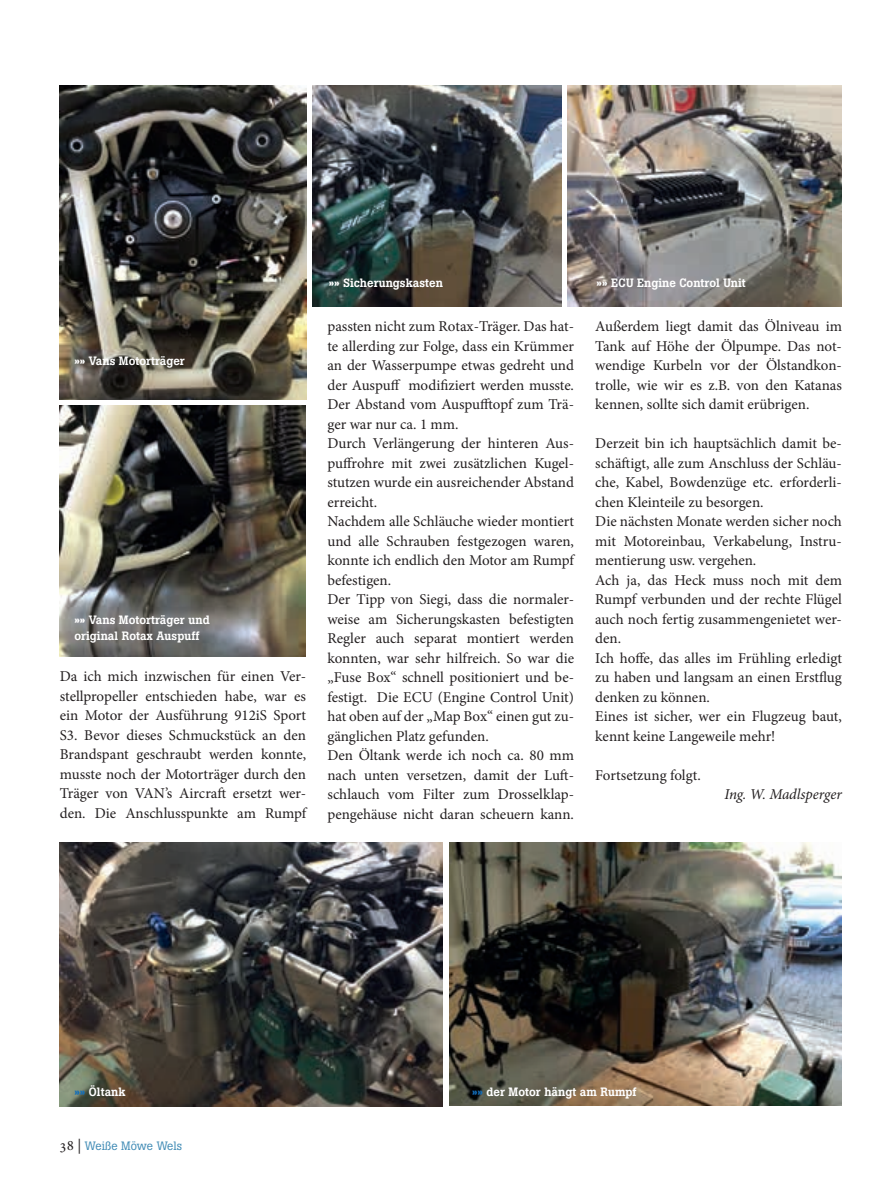
<style>
.page{position:relative;width:893px;height:1191px;background:#fff}
.page>*{position:absolute;margin:0;border:0;box-sizing:border-box;transform-origin:0 0}
.t1{font:15px/19.5px "Minion Pro";color:#231f20}
.t2{font:italic 15px "Minion Pro";letter-spacing:-.005em;color:#231f20}
.t3{font:500 12px/16.5px "Boton";color:#fff}
.t4{font:12px "Boton";color:#408bb5}
.s1{font-weight:700}
.s2{font-weight:700;color:#146eb8}
.s3{font-family:"Minion Pro";font-size:15px;color:#231f20}
</style>
<div class="page">
<img style="left:60px;top:85px;width:246px;height:315px">
<img style="left:60px;top:405px;width:246px;height:251px">
<img style="left:450px;top:842px;width:392px;height:264px">
<img style="left:60px;top:842px;width:383px;height:264px">
<img style="left:313px;top:85px;width:248px;height:221px">
<img style="left:568px;top:85px;width:274px;height:221px">
<p class="t3" style="left:74px;top:352px;width:112px"><span class="s1">»»</span> Vans Motorträger</p>
<p class="t3" style="left:74px;top:611px;width:137px"><span class="s1">»»</span> Vans Motorträger und original Rotax Auspuff</p>
<p class="t1" style="left:60px;top:667px;width:248px;text-align:justify">Da ich mich inzwischen für einen Ver&shy;stellpropeller entschieden habe, war es ein Motor der Ausführung 912iS Sport S3. Bevor dieses Schmuckstück an den Brandspant geschraubt werden konnte, musste noch der Motorträger durch den Träger von VAN’s Aircraft ersetzt wer&shy;den. Die Anschlusspunkte am Rumpf</p>
<p class="t3" style="left:329px;top:274px;width:116px"><span class="s1">»»</span> Sicherungskasten</p>
<p class="t3" style="left:597px;top:274px;width:151px"><span class="s1">»»</span> ECU Engine Control Unit</p>
<p class="t1" style="left:327px;top:317px;width:248px">passten nicht zum Rotax-Träger. Das hat&shy;te allerding zur Folge, dass ein Krümmer an der Wasserpumpe etwas gedreht und der Auspuff modifiziert werden musste.<br>Der Abstand vom Auspufftopf zum Trä&shy;ger war nur ca. 1 mm.<br>Durch Verlängerung der hinteren Aus&shy;puffrohre mit zwei zusätzlichen Kugel&shy;stutzen wurde ein ausreichender Abstand erreicht.<br>Nachdem alle Schläuche wieder montiert und alle Schrauben festgezogen waren, konnte ich endlich den Motor am Rumpf befestigen.<br>Der Tipp von Siegi, dass die normaler&shy;weise am Sicherungskasten befestigten Regler auch separat montiert werden konnten, war sehr hilfreich. So war die „Fuse Box“ schnell positioniert und be&shy;festigt. Die ECU (Engine Control Unit) hat oben auf der „Map Box“ einen gut zu&shy;gänglichen Platz gefunden.<br>Den Öltank werde ich noch ca. 80 mm nach unten versetzen, damit der Luft&shy;schlauch vom Filter zum Drosselklap&shy;pengehäuse nicht daran scheuern kann.</p>
<p class="t1" style="left:595px;top:317px;width:248px;text-align:justify">Außerdem liegt damit das Ölniveau im Tank auf Höhe der Ölpumpe. Das not&shy;wendige Kurbeln vor der Ölstandkon&shy;trolle, wie wir es z.B. von den Katanas kennen, sollte sich damit erübrigen.</p>
<p class="t1" style="left:595px;top:434px;width:248px">Derzeit bin ich hauptsächlich damit be&shy;schäftigt, alle zum Anschluss der Schläu&shy;che, Kabel, Bowdenzüge etc. erforderli&shy;chen Kleinteile zu besorgen.<br>Die nächsten Monate werden sicher noch mit Motoreinbau, Verkabelung, Instru&shy;mentierung usw. vergehen.<br>Ach ja, das Heck muss noch mit dem Rumpf verbunden und der rechte Flügel auch noch fertig zusammengenietet wer&shy;den.<br>Ich hoffe, das alles im Frühling erledigt zu haben und langsam an einen Erstflug denken zu können.<br>Eines ist sicher, wer ein Flugzeug baut, kennt keine Langeweile mehr!</p>
<p class="t1" style="left:595px;top:765px;width:107px">Fortsetzung folgt.</p>
<p class="t2" style="left:724px;top:784px;width:119px">Ing. W. Madlsperger</p>
<p class="t3" style="left:74px;top:1083px;width:53px"><span class="s2">»»</span> Öltank</p>
<p class="t3" style="left:472px;top:1083px;width:166px"><span class="s2">»»</span> der Motor hängt am Rumpf</p>
<p class="t4" style="left:60px;top:1138px;width:124px"><span class="s3">38 |</span> Weiße Möwe Wels</p>
</div>
